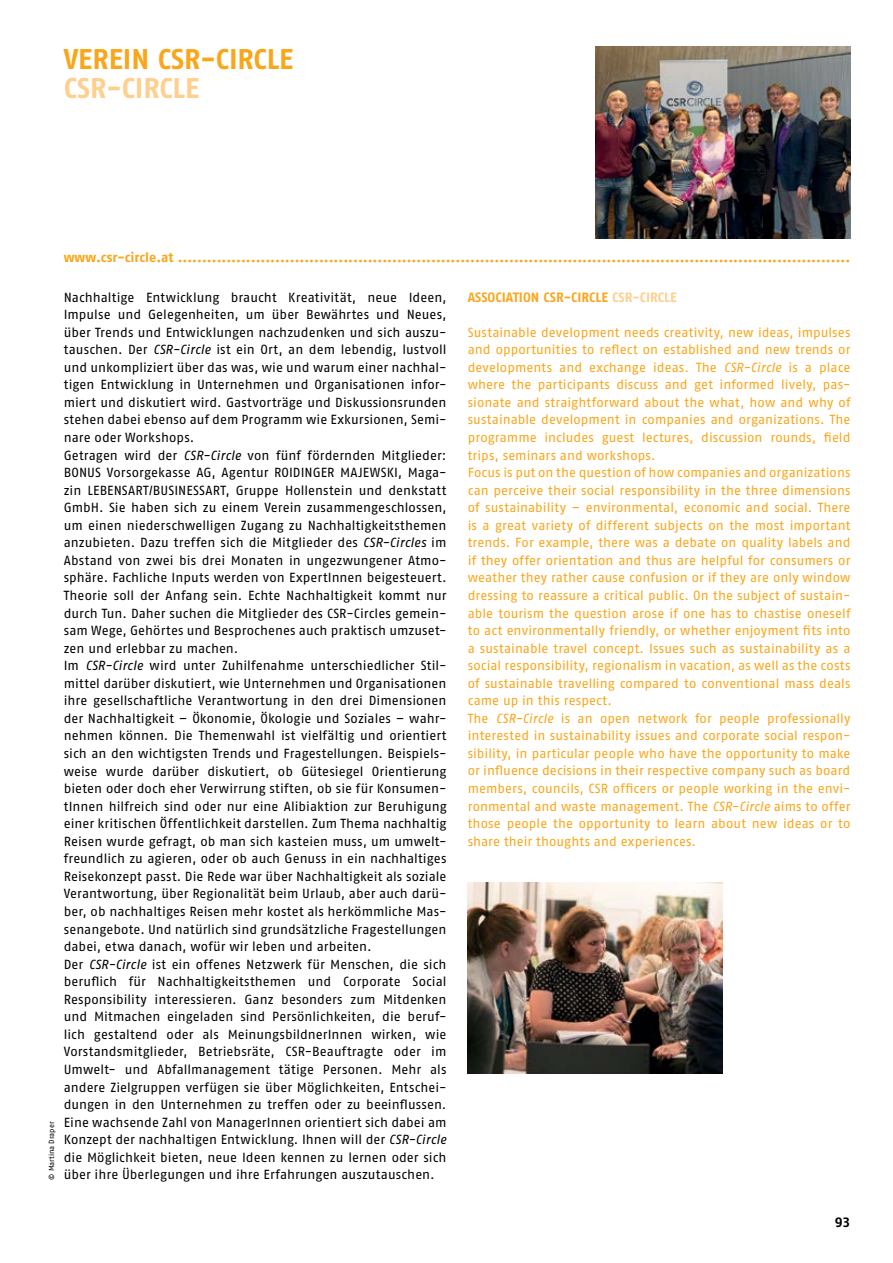
<style>
.page{position:relative;width:893px;height:1263px;background:#fff}
.page>*{position:absolute;margin:0;border:0;box-sizing:border-box;transform-origin:0 0}
.t1{font:28.5px "Fago No Bold Tf";color:#faa61a}
.t2{font:28.5px "Fago No Bold Tf";color:#fecf8d}
.t3{font:13.5px "Fago No Bold Tf";letter-spacing:.005em;color:#faa61a}
.t4{font:13.5px "Fago No Bold Tf";color:#000}
.t5{font:13.2px/17.5px "Fago No Regular Tf";color:#000}
.t6{font:13.2px/17.5px "Fago No Regular Tf";letter-spacing:.005em;color:#faa61a}
.t7{font:7.5px "Fago No Regular Tf";letter-spacing:-.005em;color:#000}
.s1{font-style:italic}
.s2{color:#fecf8d}
</style>
<div class="page">
<img style="left:595px;top:47px;width:255px;height:191px">
<img style="left:468px;top:882px;width:255px;height:192px">
<h1 class="t1" style="left:64px;top:43px;width:231px">VEREIN CSR-CIRCLE</h1>
<h1 class="t2" style="left:64px;top:71px;width:137px">CSR-CIRCLE</h1>
<p class="t3" style="left:64px;top:249px;width:788px">www.csr-circle.at ..........................................................................................................................................</p>
<p class="t7" style="left:47px;top:1179px;width:59px;rotate:-90deg">© Martina Draper</p>
<p class="t5" style="left:64px;top:288px;width:384px">Nachhaltige Entwicklung braucht Kreativität, neue Ideen, Impulse und Gelegenheiten, um über Bewährtes und Neues, über Trends und Entwicklungen nachzudenken und sich auszu&shy;tauschen. Der <span class="s1">CSR-Circle</span> ist ein Ort, an dem lebendig, lustvoll und unkompliziert über das was, wie und warum einer nachhal&shy;tigen Entwicklung in Unternehmen und Organisationen infor&shy;miert und diskutiert wird. Gastvorträge und Diskussionsrunden stehen dabei ebenso auf dem Programm wie Exkursionen, Semi&shy;nare oder Workshops.<br>Getragen wird der <span class="s1">CSR-Circle</span> von fünf fördernden Mitglieder:<br>BONUS Vorsorgekasse AG, Agentur ROIDINGER MAJEWSKI, Maga&shy;zin LEBENSART/BUSINESSART, Gruppe Hollenstein und denkstatt GmbH. Sie haben sich zu einem Verein zusammengeschlossen, um einen niederschwelligen Zugang zu Nachhaltigkeitsthemen anzubieten. Dazu treffen sich die Mitglieder des <span class="s1">CSR-Circles</span> im Abstand von zwei bis drei Monaten in ungezwungener Atmo&shy;sphäre. Fachliche Inputs werden von ExpertInnen beigesteuert.<br>Theorie soll der Anfang sein. Echte Nachhaltigkeit kommt nur durch Tun. Daher suchen die Mitglieder des CSR-Circles gemein&shy;sam Wege, Gehörtes und Besprochenes auch praktisch umzuset&shy;zen und erlebbar zu machen.<br>Im <span class="s1">CSR-Circle</span> wird unter Zuhilfenahme unterschiedlicher Stil&shy;mittel darüber diskutiert, wie Unternehmen und Organisationen ihre gesellschaftliche Verantwortung in den drei Dimensionen der Nachhaltigkeit – Ökonomie, Ökologie und Soziales – wahr&shy;nehmen können. Die Themenwahl ist vielfältig und orientiert sich an den wichtigsten Trends und Fragestellungen. Beispiels&shy;weise wurde darüber diskutiert, ob Gütesiegel Orientierung bieten oder doch eher Verwirrung stiften, ob sie für Konsumen&shy;tInnen hilfreich sind oder nur eine Alibiaktion zur Beruhigung einer kritischen Öffentlichkeit darstellen. Zum Thema nachhaltig Reisen wurde gefragt, ob man sich kasteien muss, um umwelt&shy;freundlich zu agieren, oder ob auch Genuss in ein nachhaltiges Reisekonzept passt. Die Rede war über Nachhaltigkeit als soziale Verantwortung, über Regionalität beim Urlaub, aber auch darü&shy;ber, ob nachhaltiges Reisen mehr kostet als herkömmliche Mas&shy;senangebote. Und natürlich sind grundsätzliche Fragestellungen dabei, etwa danach, wofür wir leben und arbeiten.<br>Der <span class="s1">CSR-Circle</span> ist ein offenes Netzwerk für Menschen, die sich beruflich für Nachhaltigkeitsthemen und Corporate Social Responsibility interessieren. Ganz besonders zum Mitdenken und Mitmachen eingeladen sind Persönlichkeiten, die beruf&shy;lich gestaltend oder als MeinungsbildnerInnen wirken, wie Vorstandsmitglieder, Betriebsräte, CSR-Beauftragte oder im Umwelt- und Abfallmanagement tätige Personen. Mehr als andere Zielgruppen verfügen sie über Möglichkeiten, Entschei&shy;dungen in den Unternehmen zu treffen oder zu beeinflussen.<br>Eine wachsende Zahl von ManagerInnen orientiert sich dabei am Konzept der nachhaltigen Entwicklung. Ihnen will der <span class="s1">CSR-Circle </span>die Möglichkeit bieten, neue Ideen kennen zu lernen oder sich über ihre Überlegungen und ihre Erfahrungen auszutauschen.</p>
<p class="t3" style="left:468px;top:289px;width:211px">ASSOCIATION CSR-CIRCLE <span class="s2">CSR-CIRCLE</span></p>
<p class="t6" style="left:468px;top:323px;width:384px">Sustainable development needs creativity, new ideas, impulses and opportunities to reflect on established and new trends or developments and exchange ideas. The <span class="s1">CSR-Circle</span> is a place where the participants discuss and get informed lively, pas&shy;sionate and straightforward about the what, how and why of sustainable development in companies and organizations. The programme includes guest lectures, discussion rounds, field trips, seminars and workshops.<br>Focus is put on the question of how companies and organizations can perceive their social responsibility in the three dimensions of sustainability – environmental, economic and social. There is a great variety of different subjects on the most important trends. For example, there was a debate on quality labels and if they offer orientation and thus are helpful for consumers or weather they rather cause confusion or if they are only window dressing to reassure a critical public. On the subject of sustain&shy;able tourism the question arose if one has to chastise oneself to act environmentally friendly, or whether enjoyment fits into a sustainable travel concept. Issues such as sustainability as a social responsibility, regionalism in vacation, as well as the costs of sustainable travelling compared to conventional mass deals came up in this respect.<br>The <span class="s1">CSR-Circle</span> is an open network for people professionally interested in sustainability issues and corporate social respon&shy;sibility, in particular people who have the opportunity to make or influence decisions in their respective company such as board members, councils, CSR officers or people working in the envi&shy;ronmental and waste management. The <span class="s1">CSR-Circle</span> aims to offer those people the opportunity to learn about new ideas or to share their thoughts and experiences.</p>
<p class="t4" style="left:835px;top:1214px;width:17px">93</p>
</div>
